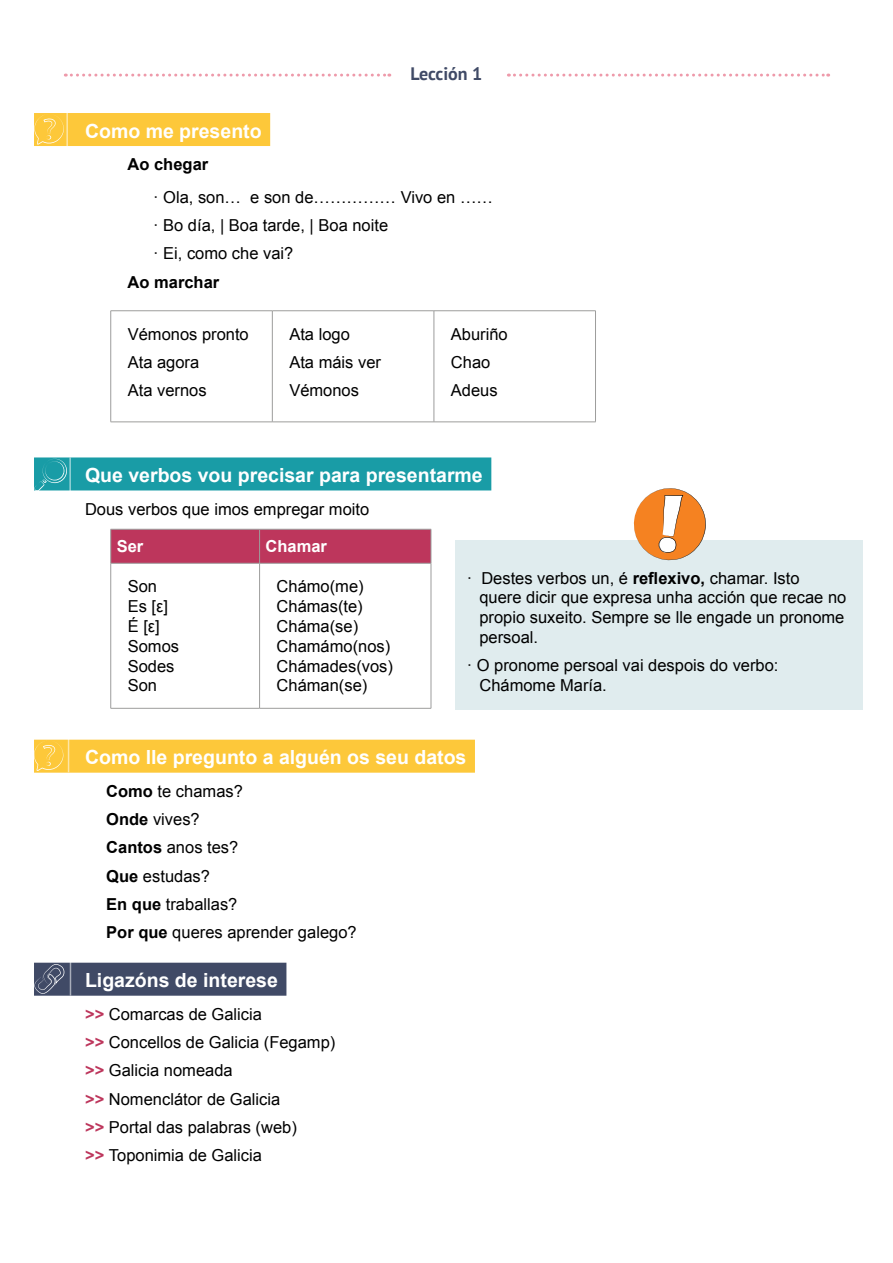
<style>
.page{position:relative;width:893px;height:1263px;background:#fff}
.page>*{position:absolute;margin:0;border:0;box-sizing:border-box;transform-origin:0 0}
.t1{font:700 19.5px "Arial";color:#fff}
.t2{font:700 18px "PT Sans";color:#404a66}
.t3{font:16.5px/28.3px "Arial";color:#000}
.t4{font:700 16.5px "Arial";color:#000}
.t5{font:700 16.5px "Arial";color:#fff}
.s1{font-weight:700}
.s2{font-weight:700;color:#bd365c}
</style>
<div class="page">
<div style="left:455px;top:541px;width:407px;height:169px;background:#e0ecee"></div>
<div style="left:34px;top:113px;width:236px;height:33px;background:#fdc83a"></div>
<div style="left:34px;top:457px;width:457px;height:33px;background:#199ca6"></div>
<div style="left:34px;top:740px;width:441px;height:33px;background:#fdc83a"></div>
<div style="left:34px;top:963px;width:252px;height:33px;background:#404a66"></div>
<hr style="left:111px;top:310px;width:161px;height:1px;background:#9d9d9c">
<hr style="left:110px;top:311px;width:1px;height:111px;background:#9d9d9c">
<hr style="left:111px;top:422px;width:161px;height:1px;background:#9d9d9c">
<hr style="left:272px;top:310px;width:162px;height:1px;background:#9d9d9c">
<hr style="left:272px;top:311px;width:1px;height:111px;background:#9d9d9c">
<hr style="left:272px;top:422px;width:162px;height:1px;background:#9d9d9c">
<hr style="left:434px;top:310px;width:162px;height:1px;background:#9d9d9c">
<hr style="left:434px;top:311px;width:1px;height:111px;background:#9d9d9c">
<hr style="left:595px;top:311px;width:1px;height:111px;background:#9d9d9c">
<hr style="left:434px;top:422px;width:162px;height:1px;background:#9d9d9c">
<div style="left:111px;top:530px;width:320px;height:33px;background:#bd365c"></div>
<hr style="left:111px;top:529px;width:149px;height:1px;background:#9d9d9c">
<hr style="left:110px;top:529px;width:1px;height:34px;background:#9d9d9c">
<hr style="left:260px;top:529px;width:171px;height:1px;background:#9d9d9c">
<hr style="left:259px;top:529px;width:1px;height:34px;background:#9d9d9c">
<hr style="left:431px;top:529px;width:1px;height:34px;background:#9d9d9c">
<hr style="left:111px;top:563px;width:149px;height:1px;background:#9d9d9c">
<hr style="left:110px;top:563px;width:1px;height:145px;background:#9d9d9c">
<hr style="left:260px;top:563px;width:171px;height:1px;background:#9d9d9c">
<hr style="left:259px;top:563px;width:1px;height:145px;background:#9d9d9c">
<hr style="left:431px;top:563px;width:1px;height:145px;background:#9d9d9c">
<hr style="left:111px;top:708px;width:149px;height:1px;background:#9d9d9c">
<hr style="left:260px;top:708px;width:171px;height:1px;background:#9d9d9c">
<svg style="left:632px;top:488px;width:76px;height:73px"></svg>
<hr style="left:66px;top:113px;width:2px;height:33px;background:#fff">
<svg style="left:34px;top:115px;width:30px;height:30px"></svg>
<svg style="left:508px;top:74px;width:321px;height:3px"></svg>
<svg style="left:65px;top:74px;width:325px;height:3px"></svg>
<svg style="left:34px;top:459px;width:33px;height:32px"></svg>
<hr style="left:69px;top:457px;width:2px;height:34px;background:#fff">
<svg style="left:34px;top:742px;width:30px;height:29px"></svg>
<hr style="left:68px;top:739px;width:1px;height:33px;background:#fff">
<svg style="left:34px;top:964px;width:30px;height:30px"></svg>
<hr style="left:70px;top:962px;width:1px;height:33px;background:#fff">
<p class="t2" style="left:410px;top:62px;width:74px">Lección 1</p>
<p class="t1" style="left:85px;top:118px;width:178px">Como me presento</p>
<p class="t4" style="left:128px;top:153px;width:82px">Ao chegar</p>
<p class="t3" style="left:153px;top:183px;width:341px">· Ola, son… e son de…………… Vivo en …… · Bo día, | Boa tarde, | Boa noite<br>· Ei, como che vai?</p>
<p class="t4" style="left:128px;top:271px;width:93px">Ao marchar</p>
<p class="t3" style="left:128px;top:320px;width:123px">Vémonos pronto<br>Ata agora<br>Ata vernos</p>
<p class="t3" style="left:289px;top:320px;width:93px">Ata logo<br>Ata máis ver<br>Vémonos</p>
<p class="t3" style="left:451px;top:320px;width:58px">Aburiño<br>Chao<br>Adeus</p>
<p class="t1" style="left:85px;top:462px;width:399px">Que verbos vou precisar para presentarme</p>
<p class="t3" style="left:85px;top:495px;width:286px">Dous verbos que imos empregar moito</p>
<p class="t5" style="left:117px;top:536px;width:28px">Ser</p>
<p class="t5" style="left:266px;top:536px;width:63px">Chamar</p>
<p class="t3" style="left:128px;top:577px;width:53px;line-height:19.8px">Son<br>Es [ε]<br>É [ε]<br>Somos<br>Sodes<br>Son</p>
<p class="t3" style="left:277px;top:577px;width:118px;line-height:19.8px">Chámo(me)<br>Chámas(te)<br>Cháma(se)<br>Chamámo(nos)<br>Chámades(vos)<br>Cháman(se)</p>
<p class="t3" style="left:479px;top:568px;width:368px;line-height:19.8px;text-indent:-13px">· Destes verbos un, é <span class="s1">reflexivo,</span> chamar. Isto<br>quere dicir que expresa unha acción que recae no propio suxeito. Sempre se lle engade un pronome persoal.</p>
<p class="t3" style="left:479px;top:656px;width:301px;line-height:19.8px;text-indent:-13px">· O pronome persoal vai despois do verbo:<br>Chámome María.</p>
<p class="t1" style="left:85px;top:744px;width:383px">Como lle pregunto a alguén os seu datos</p>
<p class="t3" style="left:106px;top:777px;width:252px"><span class="s1">Como</span> te chamas?<br><span class="s1">Onde</span> vives?<br><span class="s1">Cantos</span> anos tes?<br><span class="s1">Que</span> estudas?<br><span class="s1">En que</span> traballas?<br><span class="s1">Por que</span> queres aprender galego?</p>
<p class="t1" style="left:85px;top:967px;width:194px">Ligazóns de interese</p>
<p class="t3" style="left:85px;top:1000px;width:252px"><span class="s2">&gt;&gt;</span> Comarcas de Galicia<br><span class="s2">&gt;&gt;</span> Concellos de Galicia (Fegamp) <span class="s2">&gt;&gt;</span> Galicia nomeada<br><span class="s2">&gt;&gt;</span> Nomenclátor de Galicia<br><span class="s2">&gt;&gt;</span> Portal das palabras (web)<br><span class="s2">&gt;&gt;</span> Toponimia de Galicia</p>
</div>
